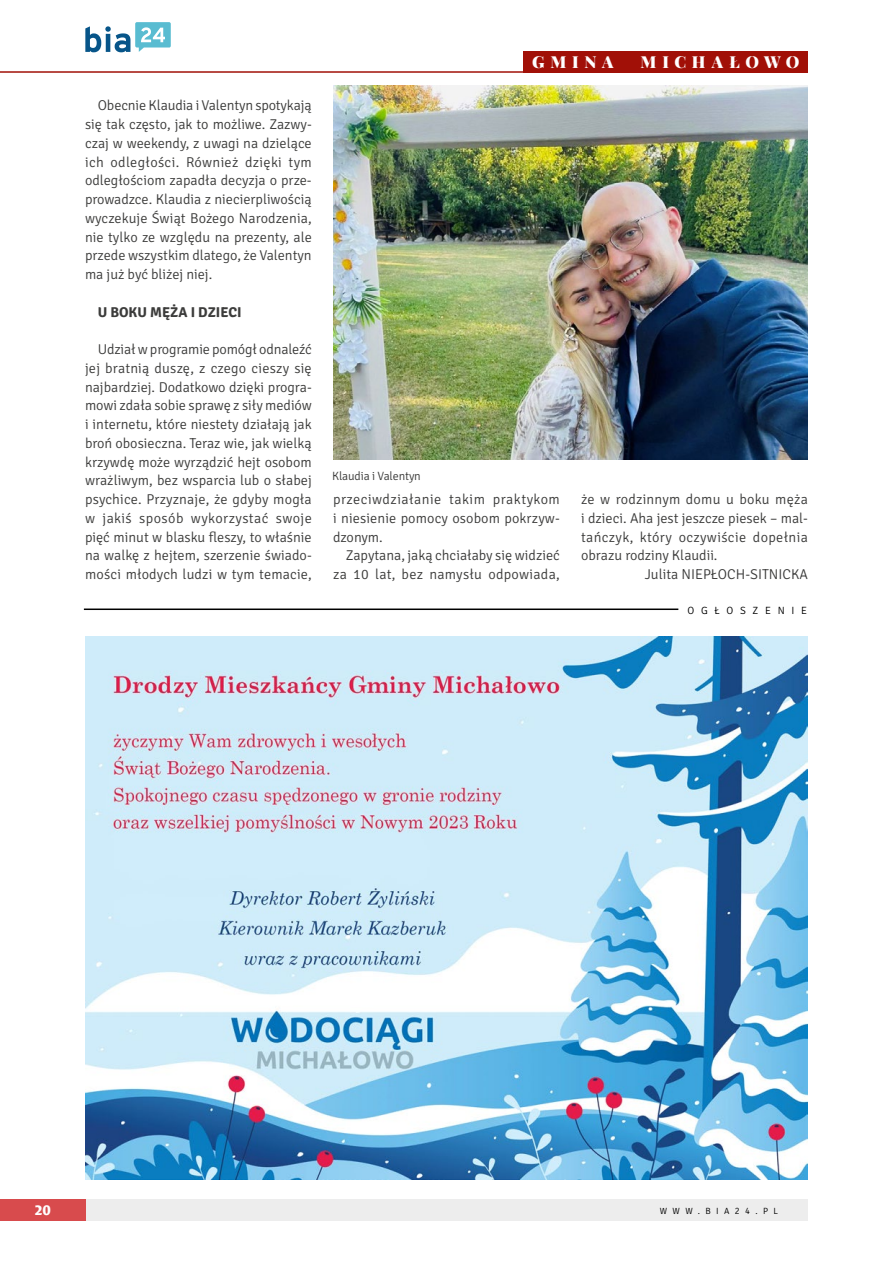
<style>
.page{position:relative;width:893px;height:1263px;background:#fff}
.page>*{position:absolute;margin:0;border:0;box-sizing:border-box;transform-origin:0 0}
.t1{font:900 16.5px "Playfair Display";color:#fff}
.t2{font:300 14.25px/18.8px "Signika";letter-spacing:.005em;color:#3c3c3b;text-align:justify}
.t3{font:300 14.25px "Signika";letter-spacing:.025em;color:#3c3c3b}
.t4{font:700 14.25px "Signika";color:#3c3c3b}
.t5{font:800 13.5px "Costa Ptf";color:#fff}
.t6{font:300 12px "Signika";color:#3c3c3b}
.t7{font:300 10.5px "Signika";letter-spacing:.645em;color:#000}
.t8{font:300 9px "Signika";letter-spacing:.605em;color:#000}
</style>
<div class="page">
<div style="left:75px;top:1199px;width:733px;height:21px;background:#ededed"></div>
<div style="left:0;top:1199px;width:85px;height:21px;background:#d84b4d"></div>
<hr style="left:0;top:71px;width:808px;height:2px;background:#a11007">
<svg style="left:85px;top:22px;width:86px;height:30px"></svg>
<hr style="left:84px;top:608px;width:594px;height:2px;background:#000">
<img style="left:333px;top:85px;width:475px;height:374px">
<div style="left:523px;top:51px;width:285px;height:22px;background:#a11007"></div>
<img style="left:85px;top:637px;width:723px;height:542px">
<p class="t2" style="left:85px;top:95px;width:228px;text-indent:13px">Obecnie Klaudia i Valentyn spotykają się tak często, jak to możliwe. Zazwy&shy;czaj w weekendy, z uwagi na dzielące ich odległości. Również dzięki tym odległościom zapadła decyzja o prze&shy;prowadzce. Klaudia z niecierpliwością wyczekuje Świąt Bożego N arodzenia, nie tylko ze względu na prezenty, ale przede wszystkim dlatego, że Valentyn ma już być bliżej niej.</p>
<p class="t4" style="left:98px;top:302px;width:23px">U BOKU</p>
<p class="t4" style="left:150px;top:302px;width:57px">MĘŻA I DZIECI</p>
<p class="t2" style="left:85px;top:339px;width:228px;text-indent:13px">U dział w programie pomógł odnaleźć jej bratnią duszę, z czego cieszy się najbardziej. Dodatkowo dzięki progra&shy;mowi zdała sobie sprawę z siły mediów i internetu, które niestety działają jak broń obosieczna. Teraz wie, jak wielką krzywdę może wyrządzić hejt osobom wrażliwym, bez wsparcia lub o słabej psychice. Przyznaje, że gdyby mogła w jakiś sposób wykorzystać swoje pięć minut w blasku fleszy, to właśnie na walkę z hejtem, szerzenie świado&shy;mości młodych ludzi w tym temacie,</p>
<p class="t1" style="left:532px;top:49px;width:83px">GMINA</p>
<p class="t1" style="left:641px;top:49px;width:40px">M ICHAŁOWO</p>
<p class="t6" style="left:332px;top:467px;width:90px">Klaudia i Valentyn</p>
<p class="t2" style="left:333px;top:489px;width:228px">przeciwdziałanie takim praktykom i niesienie pomocy osobom pokrzyw&shy;dzonym.</p>
<p class="t2" style="left:333px;top:545px;width:228px;text-align:right">Zapytana, jaką chciałaby się widzieć za 10 lat, bez namysłu odpowiada,</p>
<p class="t2" style="left:581px;top:489px;width:228px">że w rodzinnym domu u boku męża</p>
<p class="t2" style="left:581px;top:508px;width:228px">i dzieci. Aha jest jeszcze piesek – mal-</p>
<p class="t3" style="left:581px;top:527px;width:228px">tańczyk, który oczywiście dopełnia</p>
<p class="t2" style="left:581px;top:545px;width:138px">obrazu rodziny Klaudii.</p>
<p class="t2" style="left:645px;top:564px;width:45px">Julita NIEPŁ</p>
<p class="t2" style="left:718px;top:564px;width:91px">OCH-SITNICKA</p>
<p class="t7" style="left:687px;top:603px;width:50px">o głos</p>
<p class="t7" style="left:752px;top:603px;width:56px">zenie</p>
<p class="t5" style="left:35px;top:1202px;width:17px">20</p>
<p class="t8" style="left:660px;top:1204px;width:120px">www.bia24.pl</p>
</div>
